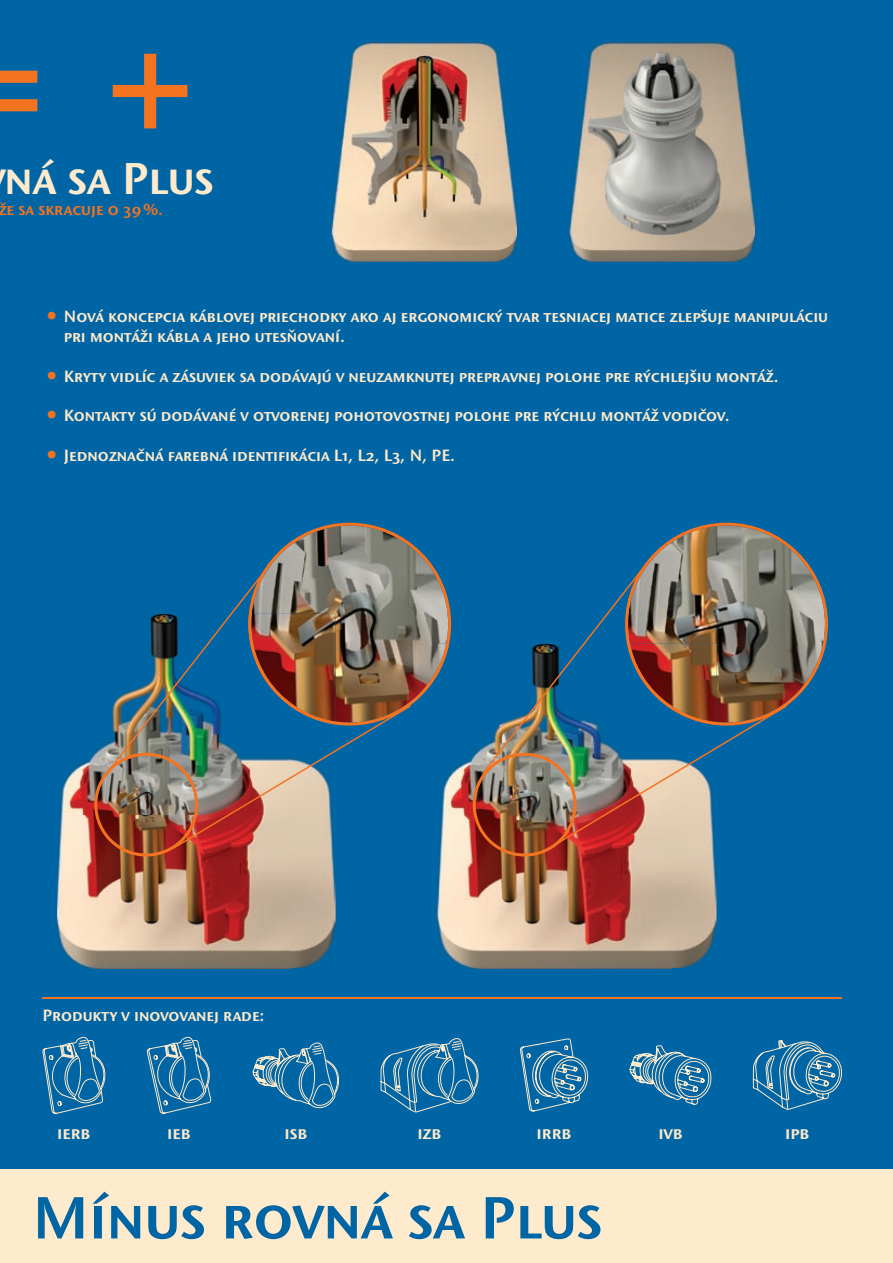
<style>
.page{position:relative;width:893px;height:1263px;background:#0065a4}
.page>*{position:absolute;margin:0;border:0;box-sizing:border-box;transform-origin:0 0}
.t1{font:150px "Stone Sans Itc SCTOT Semi";color:#f47321}
.t2{font:60px "Stone Sans Itc SCTOT Semi";color:#0065a4}
.t3{font:45px "Stone Sans Itc SCTOT Semi";color:#feeacc}
.t4{font:18px "Stone Sans Itc SCTOT Semi";color:#feeacc}
.t5{font:16.5px/19.8px "Stone Sans Itc SCTOT Semi";color:#feeacc}
.t6{font:16.5px "Stone Sans Itc SCTOT Semi";color:#f47321}
.s1{font-size:27px;color:#f47321}
</style>
<div class="page">
<div style="left:0;top:1169px;width:893px;height:94px;background:#feeacc"></div>
<hr style="left:43px;top:997px;width:799px;height:2px;background:#f47321">
<img style="left:332px;top:43px;width:185px;height:218px">
<img style="left:570px;top:43px;width:185px;height:218px">
<img style="left:57px;top:753px;width:232px;height:215px">
<img style="left:289px;top:856px;width:47px;height:112px">
<img style="left:438px;top:756px;width:232px;height:212px">
<img style="left:670px;top:856px;width:46px;height:112px">
<svg style="left:253px;top:1042px;width:86px;height:66px"></svg>
<svg style="left:630px;top:1045px;width:81px;height:60px"></svg>
<svg style="left:381px;top:1038px;width:97px;height:74px"></svg>
<svg style="left:43px;top:1037px;width:62px;height:77px"></svg>
<svg style="left:147px;top:1037px;width:64px;height:77px"></svg>
<svg style="left:520px;top:1038px;width:68px;height:73px"></svg>
<svg style="left:753px;top:1040px;width:89px;height:70px"></svg>
<img style="left:94px;top:523px;width:357px;height:333px">
<img style="left:473px;top:523px;width:355px;height:333px">
<h1 class="t1" style="left:-44px;top:1px;width:240px">= +</h1>
<h3 class="t3" style="left:5px;top:151px;width:211px">ná sa Plus</h3>
<p class="t6" style="left:-1px;top:199px;width:166px">že sa skracuje o 39 %.</p>
<p class="t5" style="left:64px;top:307px;width:766px;text-indent:-21px"><span class="s1">•</span> Nová koncepcia káblovej priechodky ako aj ergonomický tvar tesniacej matice zlepšuje manipuláciu pri montáži kábla a jeho utesňovaní.</p>
<p class="t5" style="left:43px;top:366px;width:738px"><span class="s1">•</span> Kryty vidlíc a zásuviek sa dodávajú v neuzamknutej prepravnej polohe pre rýchlejšiu montáž.</p>
<p class="t5" style="left:43px;top:406px;width:689px"><span class="s1">•</span> Kontakty sú dodávané v otvorenej pohotovostnej polohe pre rýchlu montáž vodičov.</p>
<p class="t5" style="left:43px;top:445px;width:414px"><span class="s1">•</span> Jednoznačná farebná identifikácia L1, L2, L3, N, PE.</p>
<p class="t5" style="left:43px;top:1005px;width:224px">Produkty v inovovanej rade:</p>
<p class="t4" style="left:57px;top:1121px;width:35px">ierb</p>
<p class="t4" style="left:167px;top:1121px;width:25px">ieb</p>
<p class="t4" style="left:284px;top:1121px;width:24px">isb</p>
<p class="t4" style="left:418px;top:1121px;width:25px">izb</p>
<p class="t4" style="left:537px;top:1121px;width:36px">irrb</p>
<p class="t4" style="left:658px;top:1121px;width:26px">ivb</p>
<p class="t4" style="left:785px;top:1121px;width:26px">ipb</p>
<h2 class="t2" style="left:32px;top:1181px;width:571px">Mínus rovná sa Plus</h2>
</div>
